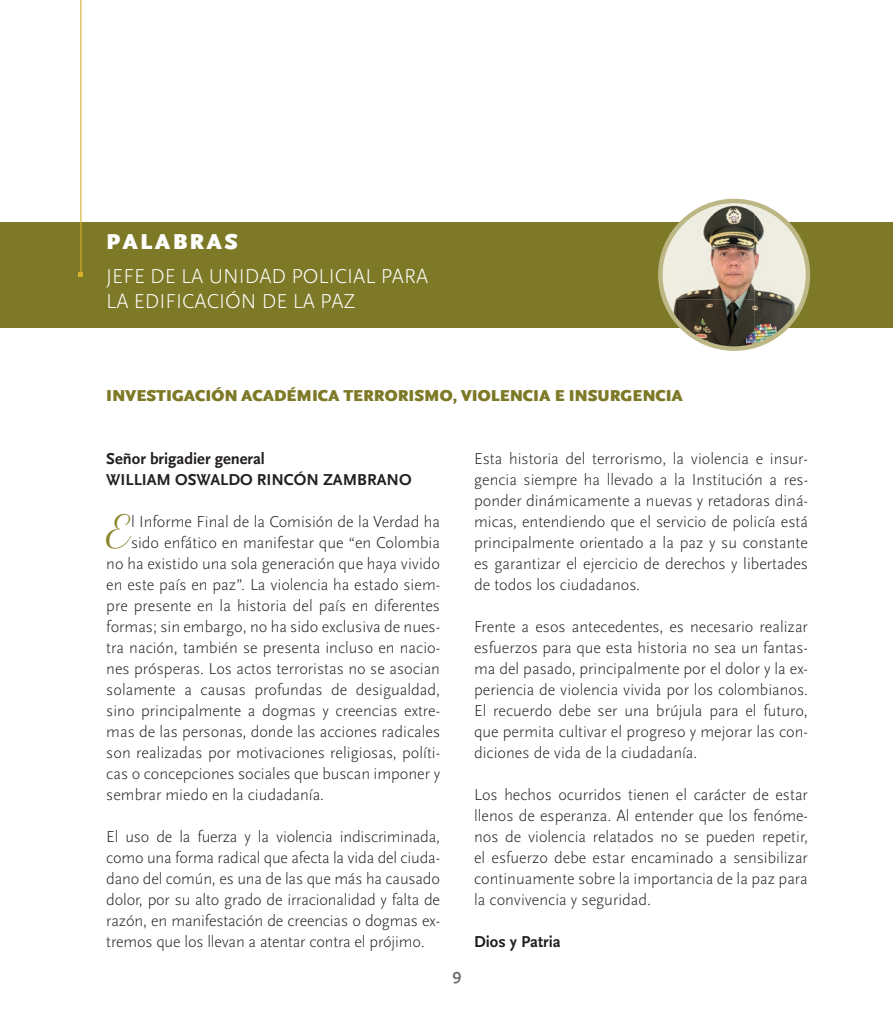
<style>
.page{position:relative;width:893px;height:1021px;background:#fff}
.page>*{position:absolute;margin:0;border:0;box-sizing:border-box;transform-origin:0 0}
.t1{font:42.9px "Petit Formal Script";color:#8b852c}
.t2{font:900 22.5px "Scala Sans Pro";letter-spacing:.1em;color:#fff}
.t3{font:300 21px/25.2px "Scala Sans Pro";color:#fff}
.t4{font:300 16.5px/21px "Scala Sans Pro";color:#231f20;text-align:justify}
.t5{font:700 16.5px/21px "Scala Sans Pro";color:#231f20}
.t6{font:900 16.5px "Scala Sans Pro";color:#7d7927}
.t7{font:700 16.5px "Scala Sans Pro";color:#6c6d70}
</style>
<div class="page">
<div style="left:0;top:222px;width:893px;height:105px;background:#7d7927"></div>
<hr style="left:80px;top:0;width:1px;height:275px;background:#d7b02e">
<svg style="left:79px;top:272px;width:4px;height:5px"></svg>
<svg style="left:660px;top:201px;width:148px;height:147px"></svg>
<img style="left:674px;top:201px;width:80px;height:147px">
<img style="left:754px;top:204px;width:40px;height:142px">
<div style="left:658px;top:199px;width:152px;height:152px;border:4px solid #bcb785;border-radius:50%"></div>
<h2 class="t2" style="left:106px;top:229px;width:133px">PALABRAS</h2>
<p class="t3" style="left:106px;top:263px;width:323px">JEFE DE LA UNIDAD POLICIAL PARA<br>LA EDIFICACIÓN DE LA PAZ</p>
<p class="t6" style="left:106px;top:386px;width:578px">INVESTIGACIÓN ACADÉMICA TERRORISMO, VIOLENCIA E INSURGENCIA</p>
<p class="t5" style="left:106px;top:448px;width:307px">Señor brigadier general<br>WILLIAM OSWALDO RINCÓN ZAMBRANO</p>
<h1 class="t1" style="left:106px;top:505px;width:26px">E</h1>
<p class="t4" style="left:131px;top:511px;width:311px">l Informe Final de la Comisión de la Verdad ha</p>
<p class="t4" style="left:131px;top:532px;width:311px">sido enfático en manifestar que “en Colombia</p>
<p class="t4" style="left:106px;top:553px;width:335px">no ha existido una sola generación que haya vivido</p>
<p class="t4" style="left:106px;top:574px;width:335px">en este país en paz”. La violencia ha estado siem-</p>
<p class="t4" style="left:106px;top:595px;width:335px">pre presente en la historia del país en diferentes</p>
<p class="t4" style="left:106px;top:616px;width:335px">formas; sin embargo, no ha sido exclusiva de nues-</p>
<p class="t4" style="left:106px;top:637px;width:335px">tra nación, también se presenta incluso en nacio-</p>
<p class="t4" style="left:106px;top:658px;width:335px">nes prósperas. Los actos terroristas no se asocian</p>
<p class="t4" style="left:106px;top:679px;width:335px">solamente a causas profundas de desigualdad,</p>
<p class="t4" style="left:106px;top:700px;width:335px">sino principalmente a dogmas y creencias extre-</p>
<p class="t4" style="left:106px;top:721px;width:335px">mas de las personas, donde las acciones radicales</p>
<p class="t4" style="left:106px;top:742px;width:335px">son realizadas por motivaciones religiosas, políti-</p>
<p class="t4" style="left:106px;top:763px;width:335px">cas o concepciones sociales que buscan imponer y</p>
<p class="t4" style="left:106px;top:784px;width:219px">sembrar miedo en la ciudadanía.</p>
<p class="t4" style="left:106px;top:826px;width:335px">El uso de la fuerza y la violencia indiscriminada, como una forma radical que afecta la vida del ciuda&shy;dano del común, es una de las que más ha causado dolor, por su alto grado de irracionalidad y falta de razón, en manifestación de creencias o dogmas ex&shy;tremos que los llevan a atentar contra el prójimo.</p>
<p class="t7" style="left:453px;top:965px;width:10px">9</p>
<p class="t4" style="left:474px;top:448px;width:335px">Esta historia del terrorismo, la violencia e insur&shy;gencia siempre ha llevado a la Institución a res&shy;ponder dinámicamente a nuevas y retadoras diná&shy;micas, entendiendo que el servicio de policía está principalmente orientado a la paz y su constante es garantizar el ejercicio de derechos y libertades de todos los ciudadanos.</p>
<p class="t4" style="left:474px;top:616px;width:335px">Frente a esos antecedentes, es necesario realizar esfuerzos para que esta historia no sea un fantas&shy;ma del pasado, principalmente por el dolor y la ex&shy;periencia de violencia vivida por los colombianos.<br>El recuerdo debe ser una brújula para el futuro, que permita cultivar el progreso y mejorar las con&shy;diciones de vida de la ciudadanía.</p>
<p class="t4" style="left:474px;top:784px;width:335px">Los hechos ocurridos tienen el carácter de estar llenos de esperanza. Al entender que los fenóme&shy;nos de violencia relatados no se pueden repetir, el esfuerzo debe estar encaminado a sensibilizar continuamente sobre la importancia de la paz para la convivencia y seguridad.</p>
<p class="t5" style="left:474px;top:931px;width:88px">Dios y Patria</p>
</div>
